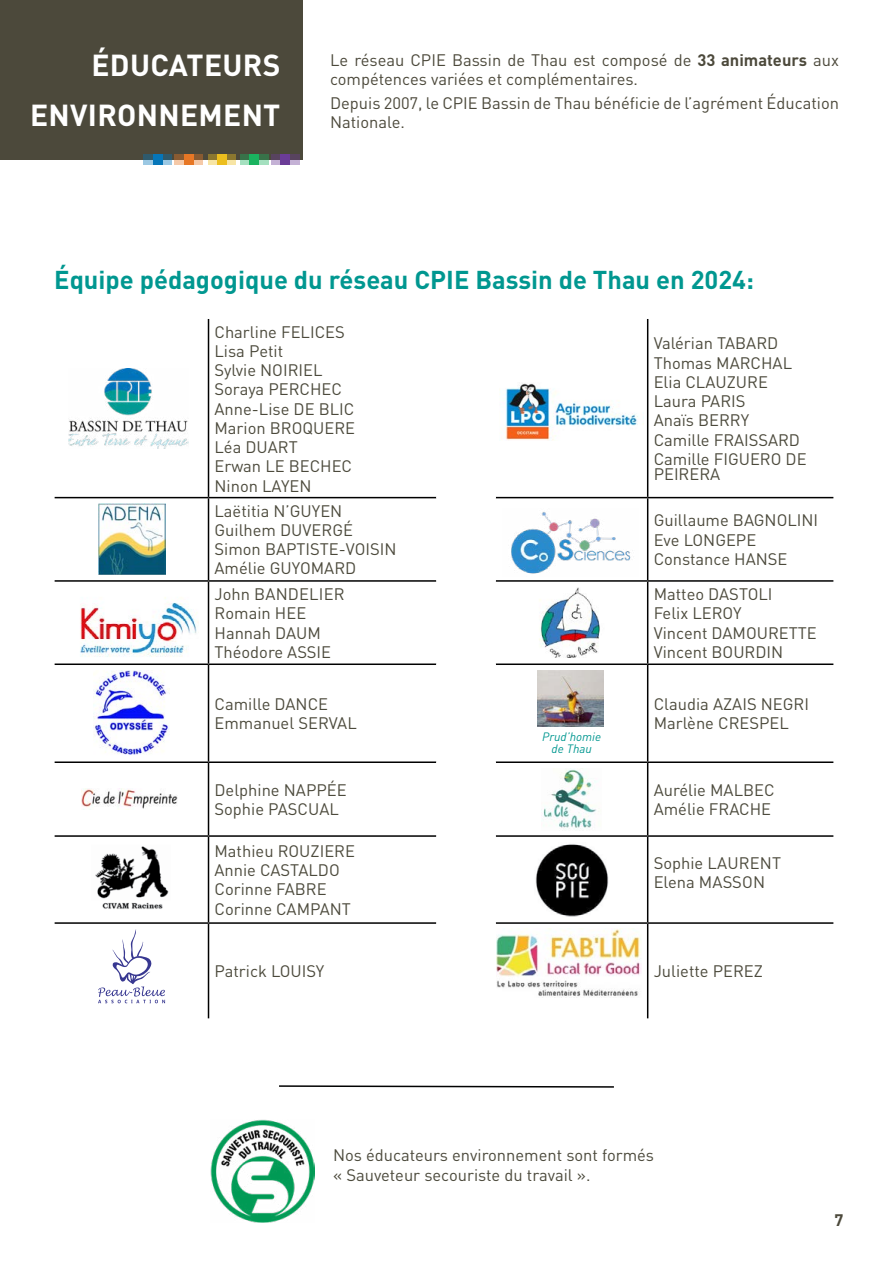
<style>
.page{position:relative;width:893px;height:1263px;background:#fff}
.page>*{position:absolute;margin:0;border:0;box-sizing:border-box;transform-origin:0 0}
.t1{font:700 30px/49.5px "DINOT";letter-spacing:.01em;color:#fff;text-align:right}
.t2{font:700 25.5px "DINOT";color:#009790}
.t3{font:16.5px/19.2px "DINOT";color:#4c4a3c}
.t4{font:16.5px/19.5px "DINOT";color:#4c493b}
.t5{font:700 16.5px "DINOT";color:#4c493b}
.t6{font:italic 12px/11.7px "DINOT";color:#009790;text-align:center}
.s1{font-weight:700}
</style>
<div class="page">
<img style="left:211px;top:1119px;width:103px;height:104px">
<div style="left:1px;top:0;width:302px;height:160px;background:#4c493b"></div>
<div style="left:281px;top:154px;width:9px;height:11px;background:#6b3c97"></div>
<svg style="left:271px;top:154px;width:10px;height:11px"></svg>
<svg style="left:290px;top:154px;width:9px;height:11px"></svg>
<div style="left:250px;top:154px;width:9px;height:11px;background:#1ab35f"></div>
<svg style="left:240px;top:154px;width:10px;height:11px"></svg>
<svg style="left:259px;top:154px;width:9px;height:11px"></svg>
<div style="left:217px;top:154px;width:9px;height:11px;background:#ecbe1d"></div>
<svg style="left:208px;top:154px;width:9px;height:11px"></svg>
<svg style="left:226px;top:154px;width:10px;height:11px"></svg>
<div style="left:184px;top:154px;width:9px;height:11px;background:#e77725"></div>
<svg style="left:175px;top:154px;width:9px;height:11px"></svg>
<svg style="left:193px;top:154px;width:9px;height:11px"></svg>
<div style="left:153px;top:154px;width:9px;height:11px;background:#0576b9"></div>
<svg style="left:144px;top:154px;width:9px;height:11px"></svg>
<svg style="left:162px;top:154px;width:10px;height:11px"></svg>
<hr style="left:208px;top:319px;width:1px;height:178px;background:#000">
<hr style="left:647px;top:319px;width:1px;height:178px;background:#000">
<hr style="left:55px;top:497px;width:153px;height:1px;background:#000">
<hr style="left:208px;top:497px;width:228px;height:1px;background:#000">
<hr style="left:208px;top:498px;width:1px;height:82px;background:#000">
<hr style="left:496px;top:497px;width:152px;height:1px;background:#000">
<hr style="left:648px;top:497px;width:185px;height:1px;background:#000">
<hr style="left:647px;top:498px;width:1px;height:82px;background:#000">
<hr style="left:55px;top:580px;width:153px;height:2px;background:#000">
<hr style="left:208px;top:580px;width:228px;height:2px;background:#000">
<hr style="left:208px;top:582px;width:1px;height:81px;background:#000">
<hr style="left:496px;top:580px;width:152px;height:2px;background:#000">
<hr style="left:648px;top:580px;width:185px;height:2px;background:#000">
<hr style="left:647px;top:582px;width:1px;height:81px;background:#000">
<hr style="left:55px;top:663px;width:153px;height:2px;background:#000">
<hr style="left:208px;top:663px;width:228px;height:2px;background:#000">
<hr style="left:208px;top:665px;width:1px;height:96px;background:#000">
<hr style="left:496px;top:663px;width:152px;height:2px;background:#000">
<hr style="left:648px;top:663px;width:185px;height:2px;background:#000">
<hr style="left:647px;top:665px;width:1px;height:96px;background:#000">
<hr style="left:55px;top:761px;width:153px;height:2px;background:#000">
<hr style="left:208px;top:761px;width:228px;height:2px;background:#000">
<hr style="left:208px;top:763px;width:1px;height:72px;background:#000">
<hr style="left:496px;top:761px;width:152px;height:2px;background:#000">
<hr style="left:648px;top:761px;width:185px;height:2px;background:#000">
<hr style="left:647px;top:763px;width:1px;height:72px;background:#000">
<hr style="left:55px;top:835px;width:153px;height:2px;background:#000">
<hr style="left:208px;top:835px;width:228px;height:2px;background:#000">
<hr style="left:208px;top:837px;width:1px;height:85px;background:#000">
<hr style="left:496px;top:835px;width:152px;height:2px;background:#000">
<hr style="left:648px;top:835px;width:185px;height:2px;background:#000">
<hr style="left:647px;top:837px;width:1px;height:85px;background:#000">
<hr style="left:55px;top:922px;width:153px;height:2px;background:#000">
<hr style="left:208px;top:922px;width:228px;height:2px;background:#000">
<hr style="left:208px;top:924px;width:1px;height:94px;background:#000">
<hr style="left:496px;top:922px;width:152px;height:2px;background:#000">
<hr style="left:648px;top:922px;width:185px;height:2px;background:#000">
<hr style="left:647px;top:924px;width:1px;height:94px;background:#000">
<img style="left:501px;top:383px;width:143px;height:57px">
<img style="left:98px;top:504px;width:67px;height:71px">
<img style="left:80px;top:597px;width:118px;height:60px">
<img style="left:539px;top:588px;width:61px;height:70px">
<img style="left:93px;top:671px;width:76px;height:84px">
<img style="left:538px;top:670px;width:65px;height:56px">
<img style="left:81px;top:789px;width:96px;height:21px">
<img style="left:543px;top:768px;width:54px;height:61px">
<img style="left:95px;top:846px;width:74px;height:63px">
<img style="left:535px;top:844px;width:74px;height:73px">
<svg style="left:98px;top:929px;width:67px;height:74px"></svg>
<img style="left:69px;top:369px;width:119px;height:80px">
<img style="left:511px;top:512px;width:120px;height:62px">
<img style="left:497px;top:928px;width:144px;height:70px">
<svg style="left:279px;top:1085px;width:335px;height:3px"></svg>
<h1 class="t1" style="left:30px;top:39px;width:252px">ÉDUCATEURS<br>ENVIRONNEMENT</h1>
<p class="t4" style="left:330px;top:49px;width:510px">Le réseau CPIE Bassin de Thau est composé de <span class="s1">33 animateurs</span> aux compétences variées et complémentaires.</p>
<p class="t4" style="left:330px;top:93px;width:510px">Depuis 2007, le CPIE Bassin de Thau bénéficie de l’agrément Éducation<br>Nationale.</p>
<h2 class="t2" style="left:54px;top:262px;width:701px">Équipe pédagogique du réseau CPIE Bassin de Thau en 2024:</h2>
<p class="t3" style="left:214px;top:321px;width:142px">Charline FELICES<br>Lisa Petit<br>Sylvie NOIRIEL<br>Soraya PERCHEC<br>Anne-Lise DE BLIC<br>Marion BROQUERE<br>Léa DUART<br>Erwan LE BECHEC<br>Ninon LAYEN</p>
<p class="t3" style="left:654px;top:333px;width:154px">Valérian TABARD<br>Thomas MARCHAL<br>Elia CLAUZURE<br>Laura PARIS<br>Anaïs BERRY<br>Camille FRAISSARD<br>Camille FIGUERO DE</p>
<p class="t3" style="left:654px;top:464px;width:68px">PEIRERA</p>
<p class="t3" style="left:214px;top:500px;width:184px">Laëtitia N’GUYEN<br>Guilhem DUVERGÉ<br>Simon BAPTISTE-VOISIN<br>Amélie GUYOMARD</p>
<p class="t3" style="left:654px;top:510px;width:166px">Guillaume BAGNOLINI<br>Eve LONGEPE<br>Constance HANSE</p>
<p class="t3" style="left:214px;top:584px;width:132px">John BANDELIER<br>Romain HEE<br>Hannah DAUM<br>Théodore ASSIE</p>
<p class="t3" style="left:654px;top:584px;width:165px">Matteo DASTOLI<br>Felix LEROY<br>Vincent DAMOURETTE<br>Vincent BOURDIN</p>
<p class="t3" style="left:214px;top:694px;width:144px">Camille DANCE<br>Emmanuel SERVAL</p>
<p class="t6" style="left:542px;top:731px;width:60px">Prud’homie de Thau</p>
<p class="t3" style="left:654px;top:694px;width:157px">Claudia AZAIS NEGRI<br>Marlène CRESPEL</p>
<p class="t3" style="left:214px;top:779px;width:134px">Delphine NAPPÉE<br>Sophie PASCUAL</p>
<p class="t3" style="left:654px;top:779px;width:122px">Aurélie MALBEC<br>Amélie FRACHE</p>
<p class="t3" style="left:214px;top:841px;width:142px">Mathieu ROUZIERE<br>Annie CASTALDO<br>Corinne FABRE<br>Corinne CAMPANT</p>
<p class="t3" style="left:654px;top:852px;width:129px">Sophie LAURENT<br>Elena MASSON</p>
<p class="t3" style="left:214px;top:961px;width:111px">Patrick LOUISY</p>
<p class="t3" style="left:654px;top:961px;width:111px">Juliette PEREZ</p>
<p class="t3" style="left:333px;top:1145px;width:323px">Nos éducateurs environnement sont formés « Sauveteur secouriste du travail ».</p>
<p class="t5" style="left:834px;top:1208px;width:10px">7</p>
</div>
